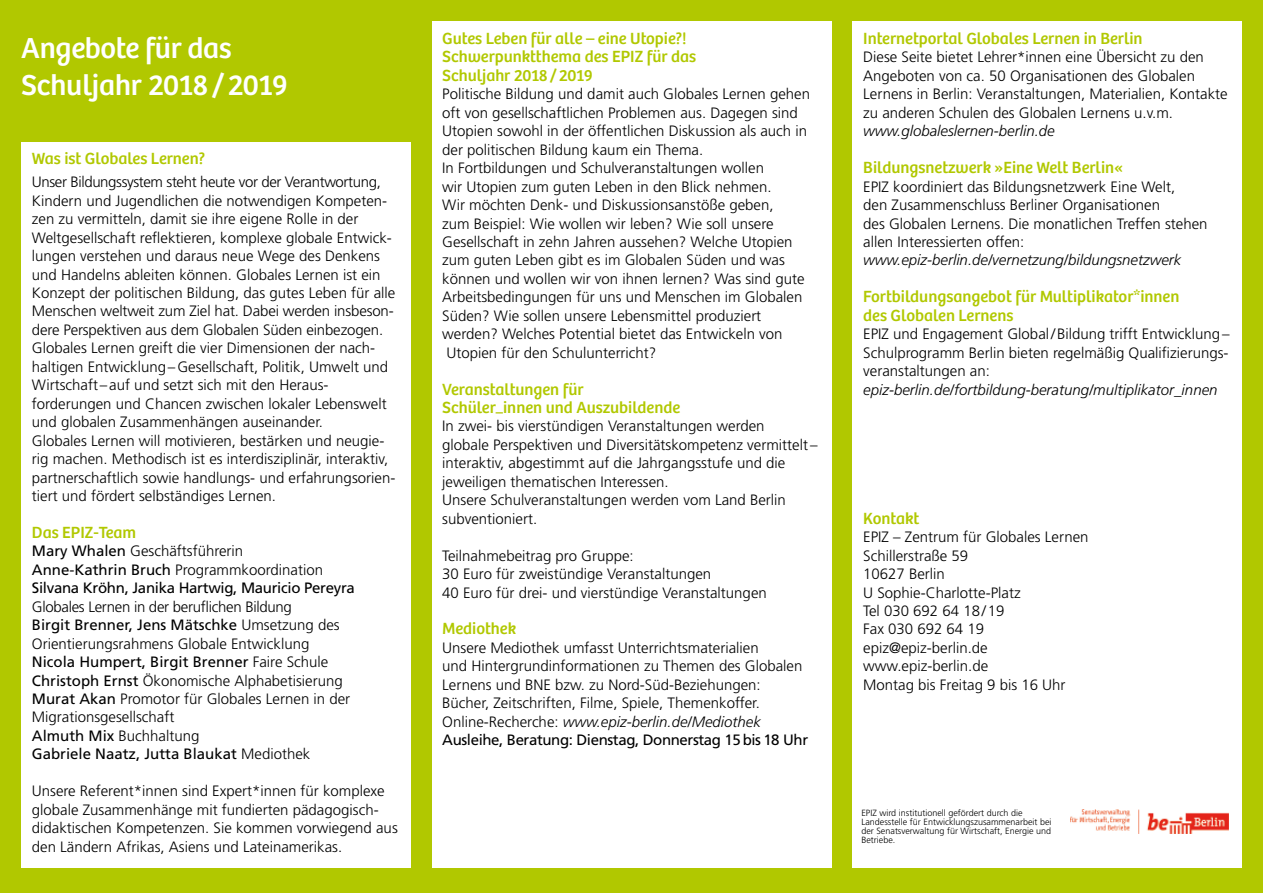
<style>
.page{position:relative;width:1263px;height:893px;background:#b1c800}
.page>*{position:absolute;margin:0;border:0;box-sizing:border-box;transform-origin:0 0}
.t1{font:30px/36.9px "Bree";letter-spacing:-.01em;color:#fff}
.t2{font:16.8px/18.5px "Bree";color:#b1c800}
.t3{font:300 15px/18.5px "Frutiger";color:#000}
.t4{font:italic 300 15px "Frutiger";color:#000}
.t5{font:15px/18.5px "Frutiger";letter-spacing:-.02em;color:#000}
.t6{font:300 9px/9px "Frutiger";color:#000}
.s1{font-weight:300}
.s2{font-weight:400}
.s3{font-style:italic}
</style>
<div class="page">
<div style="left:21px;top:142px;width:389px;height:725px;background:#fff"></div>
<div style="left:432px;top:21px;width:399px;height:846px;background:#fff"></div>
<div style="left:853px;top:21px;width:389px;height:846px;background:#fff"></div>
<img style="left:1070px;top:809px;width:159px;height:24px">
<h1 class="t1" style="left:21px;top:30px;width:268px">Angebote für das<br>Schuljahr 2018/2019</h1>
<p class="t2" style="left:32px;top:150px;width:175px">Was ist Globales Lernen?</p>
<p class="t3" style="left:32px;top:173px;width:365px">Unser Bildungssystem steht heute vor der Verantwortung, Kindern und Jugendlichen die notwendigen Kompeten&shy;zen zu vermitteln, damit sie ihre eigene Rolle in der Weltgesellschaft reflektieren, komplexe globale Entwick&shy;lungen verstehen und daraus neue Wege des Denkens und Handelns ableiten können. Globales Lernen ist ein Konzept der politischen Bildung, das gutes Leben für alle Menschen weltweit zum Ziel hat. Dabei werden insbeson&shy;dere Perspektiven aus dem Globalen Süden einbezogen.<br>Globales Lernen greift die vier Dimensionen der nach&shy;haltigen Entwicklung–Gesellschaft, Politik, Umwelt und Wirtschaft –auf und setzt sich mit den Heraus&shy;forderungen und Chancen zwischen lokaler Lebenswelt und globalen Zusammenhängen auseinander.<br>Globales Lernen will motivieren, bestärken und neugie&shy;rig machen. Methodisch ist es interdisziplinär, interaktiv, partnerschaftlich sowie handlungs- und erfahrungsorien&shy;tiert und fördert selbständiges Lernen.</p>
<p class="t2" style="left:32px;top:523px;width:106px">Das EPIZ-Team</p>
<p class="t5" style="left:32px;top:542px;width:324px">Mary Whalen <span class="s1">Geschäftsführerin<br></span>Anne-Kathrin Bruch <span class="s1">Programmkoordination<br></span>Silvana Kröhn, Janika Hartwig, Mauricio Pereyra</p>
<p class="t3" style="left:32px;top:597px;width:320px">Globales Lernen in der beruflichen Bildung<br><span class="s2">Birgit Brenner, Jens Mätschke</span> Umsetzung des Orientierungsrahmens Globale Entwicklung <span class="s2">Nicola Humpert, Birgit Brenner</span> Faire Schule <span class="s2">Christoph Ernst</span> Ökonomische Alphabetisierung <span class="s2">Murat Akan</span> Promotor für Globales Lernen in der Migrationsgesellschaft<br><span class="s2">Almuth Mix</span> Buchhaltung<br><span class="s2">Gabriele Naatz, Jutta Blaukat</span> Mediothek</p>
<p class="t3" style="left:32px;top:782px;width:367px">Unsere Referent*innen sind Expert*innen für komplexe globale Zusammenhänge mit fundierten pädagogisch&shy;didaktischen Kompetenzen. Sie kommen vorwiegend aus den Ländern Afrikas, Asiens und Lateinamerikas.</p>
<p class="t2" style="left:442px;top:29px;width:255px">Gutes Leben für alle – eine Utopie?!<br>Schwerpunktthema des EPIZ für das<br>Schuljahr 2018/2019</p>
<p class="t3" style="left:442px;top:85px;width:369px">Politische Bildung und damit auch Globales Lernen gehen oft von gesellschaftlichen Problemen aus. Dagegen sind Utopien sowohl in der öffentlichen Diskussion als auch in der politischen Bildung kaum ein Thema.<br>In Fortbildungen und Schulveranstaltungen wollen<br>wir Utopien zum guten Leben in den Blick nehmen.<br>Wir möchten Denk- und Diskussionsanstöße geben,<br>zum Beispiel: Wie wollen wir leben? Wie soll unsere Gesellschaft in zehn Jahren aussehen? Welche Utopien zum guten Leben gibt es im Globalen Süden und was können und wollen wir von ihnen lernen? Was sind gute Arbeitsbedingungen für uns und Menschen im Globalen Süden? Wie sollen unsere Lebensmittel produziert werden? Welches Potential bietet das Entwickeln von Utopien für den Schulunterricht?</p>
<p class="t2" style="left:442px;top:380px;width:239px">Veranstaltungen für<br>Schüler_innen und Auszubildende</p>
<p class="t3" style="left:442px;top:417px;width:377px">In zwei- bis vierstündigen Veranstaltungen werden<br>globale Perspektiven und Diversitätskompetenz vermittelt– interaktiv, abgestimmt auf die Jahrgangsstufe und die jeweiligen thematischen Interessen.<br>Unsere Schulveranstaltungen werden vom Land Berlin subventioniert.</p>
<p class="t3" style="left:442px;top:546px;width:326px">Teilnahmebeitrag pro Gruppe:<br>30 Euro für zweistündige Veranstaltungen<br>40 Euro für drei- und vierstündige Veranstaltungen</p>
<p class="t2" style="left:442px;top:620px;width:75px">Mediothek</p>
<p class="t3" style="left:442px;top:639px;width:367px">Unsere Mediothek umfasst Unterrichtsmaterialien<br>und Hintergrundinformationen zu Themen des Globalen Lernens und BNE bzw. zu Nord-Süd-Beziehungen:<br>Bücher, Zeitschriften, Filme, Spiele, Themenkoffer.<br>Online-Recherche: <span class="s3">www.epiz-berlin.de/Mediothek </span><span class="s2">Ausleihe, Beratung: Dienstag, Donnerstag 15 bis 18 Uhr</span></p>
<p class="t2" style="left:863px;top:29px;width:281px">Internetportal Globales Lernen in Berlin</p>
<p class="t3" style="left:863px;top:48px;width:366px">Diese Seite bietet Lehrer*innen eine Übersicht zu den Angeboten von ca. 50 Organisationen des Globalen Lernens in Berlin: Veranstaltungen, Materialien, Kontakte zu anderen Schulen des Globalen Lernens u.v.m.</p>
<p class="t4" style="left:863px;top:122px;width:193px">www.globaleslernen-berlin.de</p>
<p class="t2" style="left:863px;top:158px;width:261px">Bildungsnetzwerk »Eine Welt Berlin«</p>
<p class="t3" style="left:863px;top:177px;width:346px">EPIZ koordiniert das Bildungsnetzwerk Eine Welt,<br>den Zusammenschluss Berliner Organisationen<br>des Globalen Lernens. Die monatlichen Treffen stehen allen Interessierten offen:</p>
<p class="t4" style="left:863px;top:252px;width:320px">www.epiz-berlin.de/vernetzung/bildungsnetzwerk</p>
<p class="t2" style="left:863px;top:288px;width:318px">Fortbildungsangebot für Multiplikator*innen des Globalen Lernens</p>
<p class="t3" style="left:863px;top:325px;width:368px;text-align:justify">EPIZ und Engagement Global/Bildung trifft Entwicklung– Schulprogramm Berlin bieten regelmäßig Qualifizierungs&shy;veranstaltungen an:</p>
<p class="t4" style="left:863px;top:381px;width:356px">epiz-berlin.de/fortbildung-beratung/multiplikator_innen</p>
<p class="t2" style="left:863px;top:509px;width:58px">Kontakt</p>
<p class="t3" style="left:863px;top:528px;width:227px">EPIZ – Zentrum für Globales Lernen<br>Schillerstraße 59<br>10627 Berlin<br>U Sophie-Charlotte-Platz<br>Tel 030 692 64 18/19<br>Fax 030 692 64 19 epiz@epiz-berlin.de www.epiz-berlin.de<br>Montag bis Freitag 9 bis 16 Uhr</p>
<p class="t6" style="left:861px;top:809px;width:192px">EPIZ wird institutionell gefördert durch die Landesstelle für Entwicklungszusammenarbeit bei der Senatsverwaltung für Wirtschaft, Energie und Betriebe.</p>
</div>
